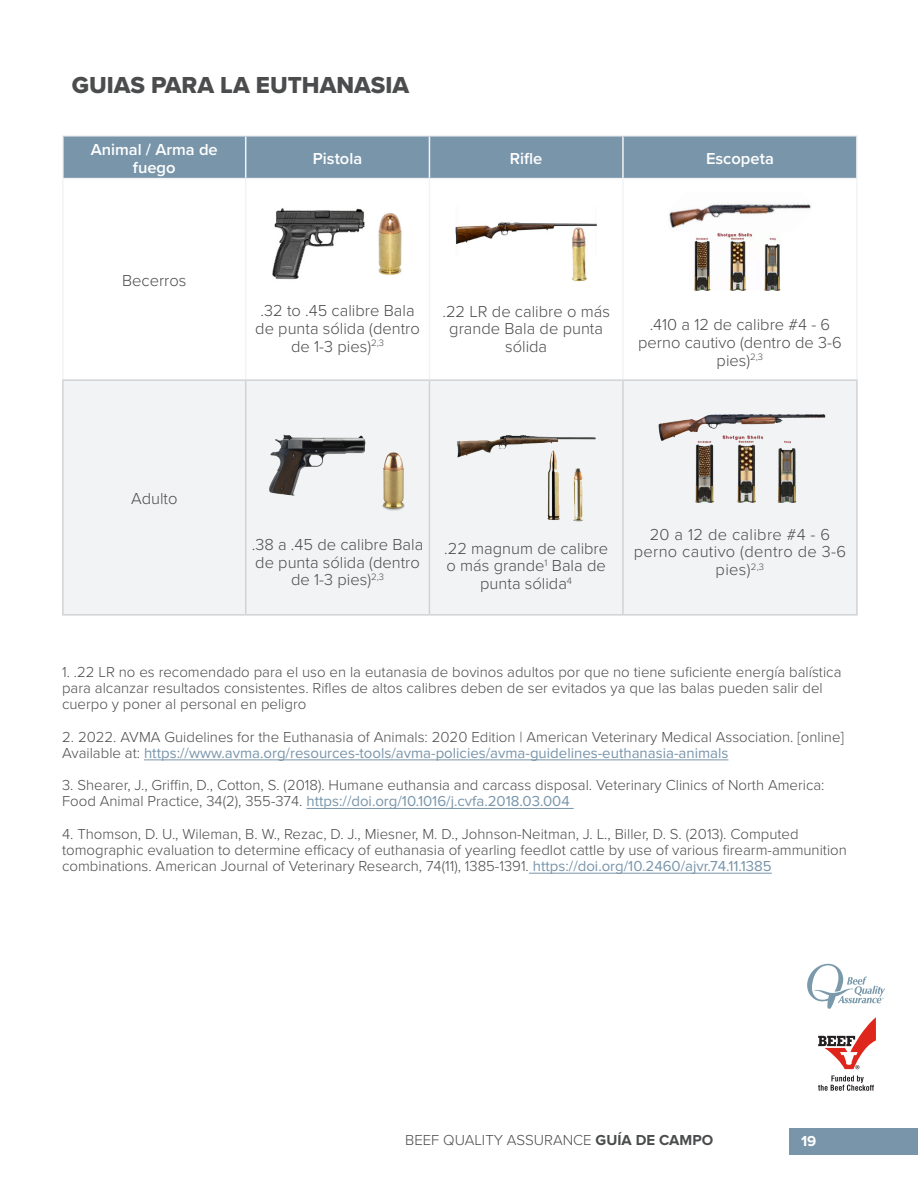
<style>
.page{position:relative;width:918px;height:1188px;background:#fff}
.page>*{position:absolute;margin:0;border:0;box-sizing:border-box;transform-origin:0 0}
._16pt_paragraph_subhead{font:24px "Proxima Nova Extrabld";color:#4b4c4d}
.List_Paragraph{font:300 16.5px/17.9px "Proxima Nova";color:#4b4c4d;text-align:center}
.List_Paragraph-2{font:300 16.5px/17.9px "Proxima Nova";letter-spacing:.02em;color:#4b4c4d;text-align:center}
.List_Paragraph-3{font:600 16.5px/17.9px "Proxima Nova";color:#fff;text-align:center}
.List_Paragraph-4{font:300 15px/16.2px "Proxima Nova";color:#4b4c4d}
.t1{font:700 15px "Proxima Nova";color:#fff}
.s1{font-weight:400;color:#7995aa}
.s2{font-weight:700}
</style>
<div class="page">
<div style="left:790px;top:1128px;width:128px;height:26px;background:#7995aa"></div>
<div style="left:64px;top:136px;width:792px;height:42px;background:#7995aa"></div>
<div style="left:64px;top:381px;width:792px;height:233px;background:#f2f3f4"></div>
<hr style="left:62px;top:135px;width:184px;height:1px;background:#f2f3f4">
<hr style="left:62px;top:136px;width:2px;height:42px;background:#f2f3f4">
<hr style="left:246px;top:135px;width:183px;height:1px;background:#f2f3f4">
<hr style="left:245px;top:136px;width:1px;height:42px;background:#f2f3f4">
<hr style="left:429px;top:135px;width:194px;height:1px;background:#f2f3f4">
<hr style="left:429px;top:136px;width:1px;height:42px;background:#f2f3f4">
<hr style="left:623px;top:135px;width:235px;height:1px;background:#f2f3f4">
<hr style="left:622px;top:136px;width:2px;height:42px;background:#f2f3f4">
<hr style="left:856px;top:136px;width:2px;height:42px;background:#f2f3f4">
<hr style="left:62px;top:178px;width:184px;height:1px;background:#f2f3f4">
<hr style="left:62px;top:179px;width:2px;height:200px;background:#f2f3f4">
<hr style="left:246px;top:178px;width:183px;height:1px;background:#f2f3f4">
<hr style="left:245px;top:179px;width:1px;height:200px;background:#f2f3f4">
<hr style="left:429px;top:178px;width:194px;height:1px;background:#f2f3f4">
<hr style="left:429px;top:179px;width:1px;height:200px;background:#f2f3f4">
<hr style="left:623px;top:178px;width:235px;height:1px;background:#f2f3f4">
<hr style="left:622px;top:179px;width:2px;height:200px;background:#f2f3f4">
<hr style="left:856px;top:179px;width:2px;height:200px;background:#f2f3f4">
<hr style="left:62px;top:379px;width:184px;height:2px;background:#d1d2d4">
<hr style="left:62px;top:381px;width:2px;height:233px;background:#d1d2d4">
<hr style="left:246px;top:379px;width:183px;height:2px;background:#d1d2d4">
<hr style="left:245px;top:381px;width:1px;height:233px;background:#d1d2d4">
<hr style="left:429px;top:379px;width:194px;height:2px;background:#d1d2d4">
<hr style="left:429px;top:381px;width:1px;height:233px;background:#d1d2d4">
<hr style="left:623px;top:379px;width:235px;height:2px;background:#d1d2d4">
<hr style="left:622px;top:381px;width:2px;height:233px;background:#d1d2d4">
<hr style="left:856px;top:381px;width:2px;height:233px;background:#d1d2d4">
<hr style="left:62px;top:614px;width:184px;height:2px;background:#d1d2d4">
<hr style="left:246px;top:614px;width:183px;height:2px;background:#d1d2d4">
<hr style="left:429px;top:614px;width:194px;height:2px;background:#d1d2d4">
<hr style="left:623px;top:614px;width:235px;height:2px;background:#d1d2d4">
<img style="left:272px;top:208px;width:93px;height:72px">
<img style="left:378px;top:213px;width:24px;height:62px">
<img style="left:456px;top:222px;width:141px;height:22px">
<img style="left:572px;top:227px;width:15px;height:54px">
<img style="left:693px;top:232px;width:88px;height:59px">
<img style="left:669px;top:204px;width:142px;height:24px">
<img style="left:260px;top:410px;width:155px;height:122px">
<img style="left:432px;top:420px;width:188px;height:116px">
<img style="left:645px;top:379px;width:188px;height:145px">
<hr style="left:144px;top:760px;width:584px;height:1px;background:#7995aa">
<hr style="left:306px;top:808px;width:268px;height:1px;background:#7995aa">
<hr style="left:529px;top:873px;width:243px;height:1px;background:#7995aa">
<svg style="left:807px;top:964px;width:78px;height:45px"></svg>
<svg style="left:818px;top:1017px;width:58px;height:52px"></svg>
<svg style="left:818px;top:1075px;width:56px;height:16px"></svg>
<p class="_16pt_paragraph_subhead" style="left:72px;top:67px;width:339px">GUIAS PARA LA EUTHANASIA</p>
<p class="List_Paragraph-3" style="left:91px;top:140px;width:129px">Animal / Arma de fuego</p>
<p class="List_Paragraph-3" style="left:313px;top:149px;width:51px">Pistola</p>
<p class="List_Paragraph-3" style="left:510px;top:149px;width:34px">Rifle</p>
<p class="List_Paragraph-3" style="left:706px;top:149px;width:69px">Escopeta</p>
<p class="List_Paragraph" style="left:122px;top:271px;width:66px">Becerros</p>
<p class="List_Paragraph" style="left:131px;top:489px;width:48px">Adulto</p>
<p class="List_Paragraph" style="left:255px;top:301px;width:166px">.32 to .45 calibre Bala de punta sólida (dentro de 1-3 pies)<sup>2,3</sup></p>
<p class="List_Paragraph" style="left:442px;top:301px;width:169px">.22 LR de calibre o más grande Bala de punta sólida</p>
<p class="List_Paragraph" style="left:638px;top:315px;width:205px">.410 a 12 de calibre #4 - 6 perno cautivo (dentro de 3-6 pies)<sup>2,3</sup></p>
<p class="List_Paragraph" style="left:252px;top:534px;width:173px">.38 a .45 de calibre Bala de punta sólida (dentro de 1-3 pies)<sup>2,3</sup></p>
<p class="List_Paragraph" style="left:444px;top:538px;width:166px">.22 magnum de calibre o más grande<sup>1</sup> Bala de punta sólida<sup>4</sup></p>
<p class="List_Paragraph-2" style="left:634px;top:524px;width:214px">20 a 12 de calibre #4 - 6 perno cautivo (dentro de 3-6 pies)<sup>2,3</sup></p>
<p class="List_Paragraph-4" style="left:62px;top:663px;width:781px">1. .22 LR no es recomendado para el uso en la eutanasia de bovinos adultos por que no tiene suficiente energía balística para alcanzar resultados consistentes. Rifles de altos calibres deben de ser evitados ya que las balas pueden salir del cuerpo y poner al personal en peligro</p>
<p class="List_Paragraph-4" style="left:62px;top:728px;width:783px">2. 2022. AVMA Guidelines for the Euthanasia of Animals: 2020 Edition | American Veterinary Medical Association. [online]<br>Available at: <span class="s1">https://www.avma.org/resources-tools/avma-policies/avma-guidelines-euthanasia-animals</span></p>
<p class="List_Paragraph-4" style="left:62px;top:776px;width:764px">3. Shearer, J., Griffin, D., Cotton, S. (2018). Humane euthansia and carcass disposal. Veterinary Clinics of North America:<br>Food Animal Practice, 34(2), 355-374. <span class="s1">https://doi.org/10.1016/j.cvfa.2018.03.004</span></p>
<p class="List_Paragraph-4" style="left:62px;top:825px;width:786px">4. Thomson, D. U., Wileman, B. W., Rezac, D. J., Miesner, M. D., Johnson-Neitman, J. L., Biller, D. S. (2013). Computed tomographic evaluation to determine efficacy of euthanasia of yearling feedlot cattle by use of various firearm-ammunition combinations. American Journal of Veterinary Research, 74(11), 1385-1391. <span class="s1">https://doi.org/10.2460/ajvr.74.11.1385</span></p>
<p class="List_Paragraph-4" style="left:405px;top:1132px;width:310px">BEEF QUALITY ASSURANCE <span class="s2">GUÍA DE CAMPO</span></p>
<p class="t1" style="left:801px;top:1134px;width:17px">19</p>
</div>
